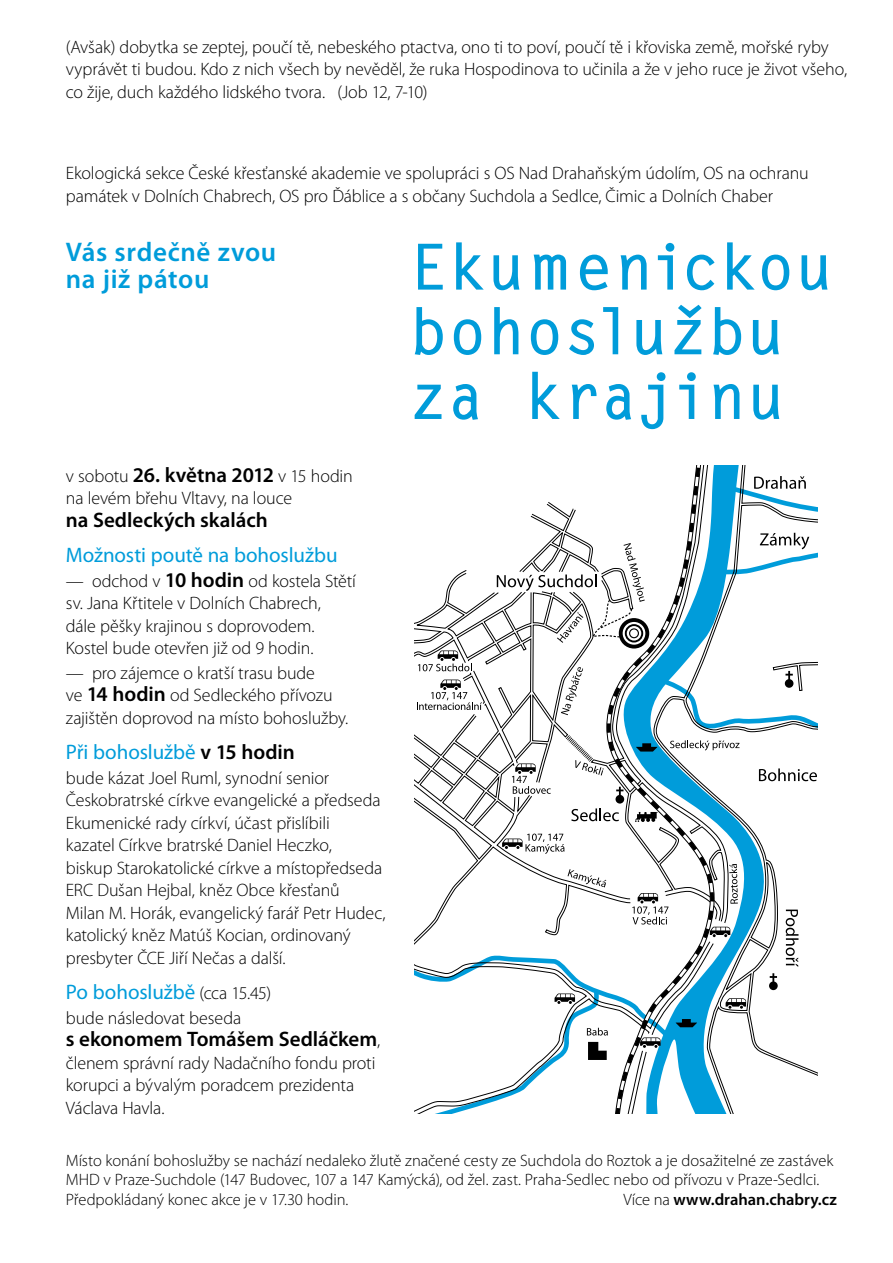
<style>
.page{position:relative;width:893px;height:1263px;background:#fff}
.page>*{position:absolute;margin:0;border:0;box-sizing:border-box;transform-origin:0 0}
.t1{font:600 27px/27px "Myriad Pro";letter-spacing:.025em;color:#009cda}
.t2{font:21px "Myriad Pro";letter-spacing:-.005em;color:#009cda}
.t3{font:600 21px "Myriad Pro";color:#000}
.t4{font:300 18px/22.5px "Myriad Pro";letter-spacing:-.01em;color:#000}
.t5{font:300 16.5px/19.5px "Myriad Pro";color:#000}
.t6{font:600 16.5px "Myriad Pro";letter-spacing:-.005em;color:#000}
.s1{font-weight:600;font-size:21px}
.s2{font-weight:600;color:#000}
.s3{font-weight:300;font-size:18px;color:#000}
.s4{font-weight:300;font-size:18px}
.s5{font-weight:300}
</style>
<div class="page">
<svg style="left:415px;top:465px;width:403px;height:648px"></svg>
<svg style="left:786px;top:909px;width:12px;height:58px"></svg>
<svg style="left:566px;top:735px;width:35px;height:40px"></svg>
<svg style="left:568px;top:869px;width:33px;height:18px"></svg>
<svg style="left:729px;top:864px;width:9px;height:40px"></svg>
<svg style="left:561px;top:667px;width:22px;height:48px"></svg>
<svg style="left:721px;top:533px;width:97px;height:82px"></svg>
<svg style="left:759px;top:768px;width:58px;height:13px"></svg>
<svg style="left:730px;top:476px;width:88px;height:36px"></svg>
<svg style="left:601px;top:465px;width:118px;height:648px"></svg>
<svg style="left:606px;top:465px;width:109px;height:648px"></svg>
<svg style="left:632px;top:893px;width:36px;height:31px"></svg>
<svg style="left:726px;top:998px;width:20px;height:11px"></svg>
<svg style="left:418px;top:650px;width:54px;height:21px"></svg>
<svg style="left:417px;top:679px;width:65px;height:31px"></svg>
<svg style="left:512px;top:763px;width:39px;height:31px"></svg>
<svg style="left:502px;top:833px;width:62px;height:21px"></svg>
<svg style="left:635px;top:812px;width:23px;height:10px"></svg>
<svg style="left:571px;top:787px;width:53px;height:34px"></svg>
<svg style="left:769px;top:973px;width:9px;height:17px"></svg>
<svg style="left:636px;top:661px;width:182px;height:90px"></svg>
<svg style="left:415px;top:955px;width:282px;height:158px"></svg>
<svg style="left:710px;top:927px;width:20px;height:10px"></svg>
<svg style="left:497px;top:543px;width:148px;height:100px"></svg>
<svg style="left:415px;top:242px;width:412px;height:187px"></svg>
<p class="t4" style="left:66px;top:35px;width:783px">(Avšak) dobytka se zeptej, poučí tě, nebeského ptactva, ono ti to poví, poučí tě i křoviska země, mořské ryby vyprávět ti budou. Kdo z nich všech by nevěděl, že ruka Hospodinova to učinila a že v jeho ruce je život všeho, co žije, duch každého lidského tvora. (Job 12, 7-10)</p>
<p class="t4" style="left:66px;top:162px;width:744px">Ekologická sekce České křesťanské akademie ve spolupráci s OS Nad Drahaňským údolím, OS na ochranu památek v Dolních Chabrech, OS pro Ďáblice a s občany Suchdola a Sedlce, Čimic a Dolních Chaber</p>
<h1 class="t1" style="left:66px;top:237px;width:212px">Vás srdečně zvou na již pátou</h1>
<p class="t4" style="left:66px;top:464px;width:288px">v sobotu <span class="s1">26. května 2012</span> v 15 hodin na levém břehu Vltavy, na louce</p>
<p class="t3" style="left:66px;top:506px;width:203px">na Sedleckých skalách</p>
<p class="t2" style="left:66px;top:542px;width:273px">Možnosti poutě na bohoslužbu</p>
<p class="t4" style="left:66px;top:569px;width:292px">— odchod v <span class="s1">10 hodin</span> od kostela Stětí sv. Jana Křtitele v Dolních Chabrech,<br>dále pěšky krajinou s doprovodem.<br>Kostel bude otevřen již od 9 hodin.</p>
<p class="t4" style="left:66px;top:661px;width:284px">— pro zájemce o kratší trasu bude<br>ve <span class="s1">14 hodin</span> od Sedleckého přívozu zajištěn doprovod na místo bohoslužby.</p>
<p class="t2" style="left:66px;top:739px;width:230px">Při bohoslužbě <span class="s2">v 15 hodin</span></p>
<p class="t4" style="left:66px;top:766px;width:321px">bude kázat Joel Ruml, synodní senior Českobratrské církve evangelické a předseda Ekumenické rady církví, účast přislíbili<br>kazatel Církve bratrské Daniel Heczko,<br>biskup Starokatolické církve a místopředseda ERC Dušan Hejbal, kněz Obce křesťanů<br>Milan M. Horák, evangelický farář Petr Hudec, katolický kněz Matúš Kocian, ordinovaný presbyter ČCE Jiří Nečas a další.</p>
<p class="t2" style="left:66px;top:979px;width:207px">Po bohoslužbě <span class="s3">(cca 15.45)</span></p>
<p class="t4" style="left:66px;top:1006px;width:177px">bude následovat beseda</p>
<p class="t3" style="left:66px;top:1025px;width:316px">s ekonomem Tomášem Sedláčkem<span class="s4">,</span></p>
<p class="t4" style="left:66px;top:1051px;width:311px">členem správní rady Nadačního fondu proti korupci a bývalým poradcem prezidenta<br>Václava Havla.</p>
<p class="t5" style="left:66px;top:1150px;width:769px">Místo konání bohoslužby se nachází nedaleko žlutě značené cesty ze Suchdola do Roztok a je dosažitelné ze zastávek<br>MHD v Praze-Suchdole (147 Budovec, 107 a 147 Kamýcká), od žel. zast. Praha-Sedlec nebo od přívozu v Praze-Sedlci.<br>Předpokládaný konec akce je v 17.30 hodin.</p>
<p class="t6" style="left:623px;top:1188px;width:215px"><span class="s5">Více na</span> www.drahan.chabry.cz</p>
</div>
